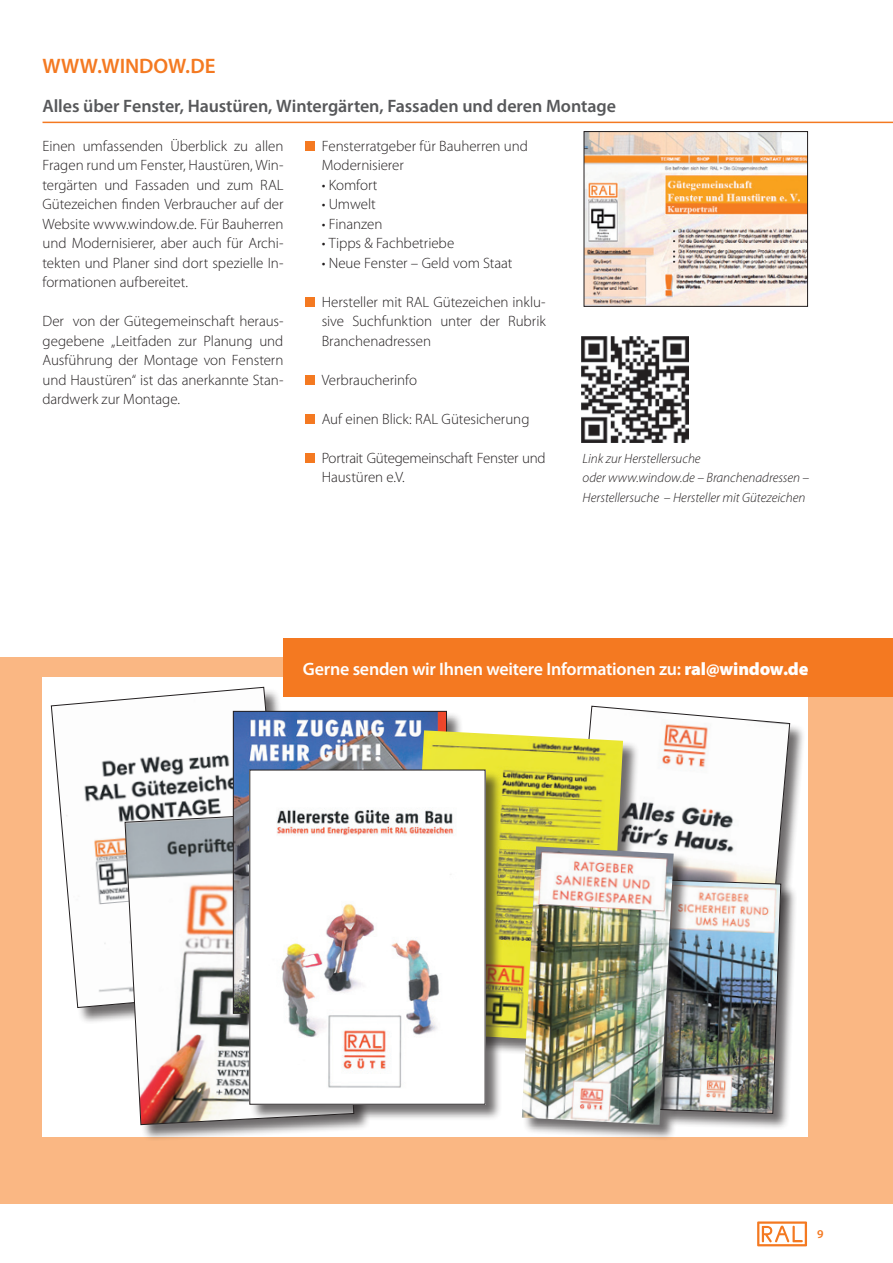
<style>
.page{position:relative;width:893px;height:1263px;background:#fff}
.page>*{position:absolute;margin:0;border:0;box-sizing:border-box;transform-origin:0 0}
.t1{font:600 21px "Myriad Pro";color:#f47921}
.t2{font:600 18px "Myriad Pro";letter-spacing:-.005em;color:#57585a}
.t3{font:600 18px "Myriad Pro";letter-spacing:-.015em;color:#fff}
.t4{font:300 15px/19.5px "Myriad Pro";letter-spacing:-.005em;color:#231f20;text-align:justify}
.t5{font:italic 300 13.5px/19.5px "Myriad Pro";color:#231f20}
.t6{font:600 12px "Myriad Pro";color:#f47921}
.s1{font-weight:900}
</style>
<div class="page">
<svg style="left:757px;top:1221px;width:50px;height:25px"></svg>
<div style="left:0;top:658px;width:893px;height:546px;background:#fab783"></div>
<hr style="left:43px;top:122px;width:850px;height:1px;background:#f47921">
<div style="left:305px;top:141px;width:9px;height:10px;background:#f47921"></div>
<div style="left:305px;top:297px;width:9px;height:10px;background:#f47921"></div>
<div style="left:305px;top:375px;width:9px;height:10px;background:#f47921"></div>
<div style="left:305px;top:414px;width:9px;height:10px;background:#f47921"></div>
<div style="left:305px;top:453px;width:9px;height:10px;background:#f47921"></div>
<div style="left:43px;top:677px;width:765px;height:459px;background:#fff"></div>
<img style="left:586px;top:133px;width:220px;height:172px">
<div style="left:584px;top:131px;width:224px;height:176px;border:1px solid #231f20"></div>
<img style="left:582px;top:336px;width:106px;height:107px">
<div style="left:283px;top:638px;width:610px;height:59px;background:#f47921"></div>
<svg style="left:51px;top:687px;width:240px;height:321px"></svg>
<div style="left:125px;top:811px;width:245px;height:329px;background:#231f20;opacity:.65"></div>
<svg style="left:124px;top:810px;width:230px;height:315px"></svg>
<img style="left:235px;top:713px;width:210px;height:298px">
<div style="left:567px;top:706px;width:238px;height:314px;background:#231f20;opacity:.65"></div>
<svg style="left:567px;top:706px;width:223px;height:174px"></svg>
<div style="left:659px;top:880px;width:138px;height:249px;background:#231f20;opacity:.65"></div>
<img style="left:689px;top:879px;width:92px;height:235px">
<div style="left:408px;top:731px;width:231px;height:328px;background:#231f20;opacity:.65"></div>
<img style="left:408px;top:730px;width:215px;height:313px">
<div style="left:250px;top:770px;width:252px;height:351px;background:#231f20;opacity:.65"></div>
<img style="left:251px;top:772px;width:232px;height:330px">
<div style="left:522px;top:847px;width:167px;height:293px;background:#231f20;opacity:.65"></div>
<img style="left:522px;top:846px;width:152px;height:279px">
<h1 class="t1" style="left:43px;top:52px;width:20px">www</h1>
<h1 class="t1" style="left:97px;top:52px;width:20px">.window</h1>
<h1 class="t1" style="left:185px;top:52px;width:18px">.de</h1>
<p class="t2" style="left:43px;top:94px;width:575px">Alles über Fenster, Haustüren, Wintergärten, Fassaden und deren Montage</p>
<p class="t4" style="left:43px;top:136px;width:242px">Einen umfassenden Überblick zu allen Fragen rund um Fenster, Haustüren, Win&shy;tergärten und Fassaden und zum RAL Gütezeichen finden Verbraucher auf der Website www.window.de. Für Bauherren und Modernisierer, aber auch für Archi&shy;tekten und Planer sind dort spezielle In&shy;formationen aufbereitet.</p>
<p class="t4" style="left:43px;top:311px;width:242px">Der von der Gütegemeinschaft heraus&shy;gegebene „Leitfaden zur Planung und Ausführung der Montage von Fenstern und Haustüren“ ist das anerkannte Stan&shy;dardwerk zur Montage.</p>
<p class="t4" style="left:322px;top:136px;width:208px">Fensterratgeber für Bauherren und<br>Modernisierer</p>
<p class="t4" style="left:322px;top:175px;width:57px">• Komfort</p>
<p class="t4" style="left:322px;top:194px;width:56px">• Umwelt</p>
<p class="t4" style="left:322px;top:214px;width:62px">• Finanzen</p>
<p class="t4" style="left:322px;top:233px;width:134px">• Tipps &amp; Fachbetriebe</p>
<p class="t4" style="left:322px;top:253px;width:192px">• Neue Fenster – Geld vom Staat</p>
<p class="t4" style="left:322px;top:292px;width:225px">Hersteller mit RAL Gütezeichen inklu&shy;sive Suchfunktion unter der Rubrik Branchenadressen</p>
<p class="t4" style="left:322px;top:370px;width:97px">Verbraucherinfo</p>
<p class="t4" style="left:322px;top:409px;width:209px">Auf einen Blick: RAL Gütesicherung</p>
<p class="t4" style="left:322px;top:448px;width:225px">Portrait Gütegemeinschaft Fenster und<br>Haustüren e.V.</p>
<p class="t5" style="left:583px;top:448px;width:228px">Link zur Herstellersuche<br>oder www.window.de – Branchenadressen –<br>Herstellersuche – Hersteller mit Gütezeichen</p>
<p class="t3" style="left:303px;top:657px;width:507px">Gerne senden wir Ihnen weitere Informationen zu: <span class="s1">ral@window.de</span></p>
<p class="t6" style="left:817px;top:1227px;width:8px">9</p>
</div>
